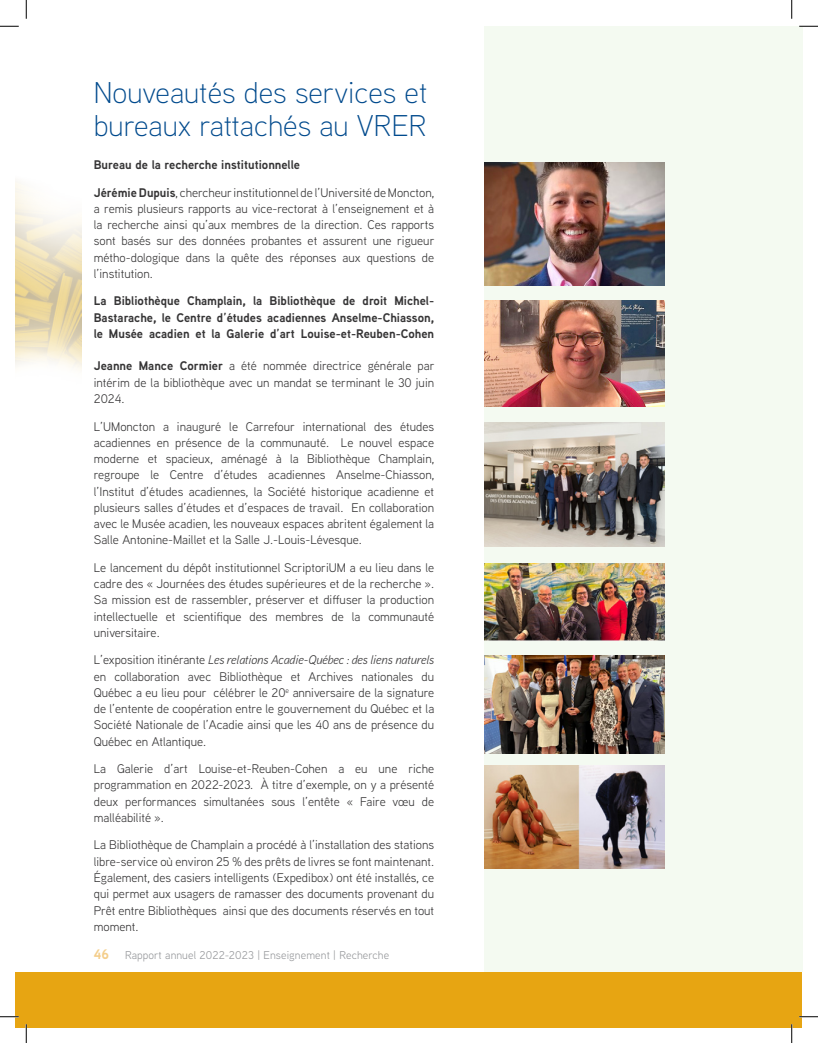
<style>
.page{position:relative;width:818px;height:1043px;background:#fff}
.page>*{position:absolute;margin:0;border:0;box-sizing:border-box;transform-origin:0 0}
.Titre_1{font:300 30px/32.5px "Aaux Next";color:#004a8d}
.t1{font:12.5px/16.2px "Aaux Next";color:#363536;text-align:justify}
.t2{font:700 12.5px/16.2px "Aaux Next";color:#363536;text-align:justify}
.t3{font:11.25px "Aaux Next";letter-spacing:.01em;color:#95979a}
.s1{font-weight:700}
.s2{font-style:italic}
.s3{font-weight:700;font-size:13.75px;color:#f4ce8b}
</style>
<div class="page">
<div style="left:15px;top:972px;width:786px;height:56px;background:#e7a512"></div>
<div style="left:484px;top:26px;width:318px;height:946px;background:#f4faf1"></div>
<img style="left:484px;top:162px;width:180px;height:124px">
<img style="left:484px;top:300px;width:180px;height:106px">
<img style="left:484px;top:422px;width:180px;height:124px">
<img style="left:484px;top:563px;width:180px;height:77px">
<img style="left:484px;top:655px;width:180px;height:98px">
<img style="left:484px;top:765px;width:180px;height:103px">
<svg style="left:0;top:25px;width:19px;height:2px"></svg>
<svg style="left:799px;top:25px;width:19px;height:2px"></svg>
<svg style="left:0;top:1015px;width:19px;height:2px"></svg>
<svg style="left:799px;top:1015px;width:19px;height:2px"></svg>
<svg style="left:25px;top:0;width:2px;height:19px"></svg>
<svg style="left:25px;top:1024px;width:2px;height:18px"></svg>
<svg style="left:791px;top:0;width:1px;height:19px"></svg>
<svg style="left:790px;top:1024px;width:2px;height:18px"></svg>
<p class="Titre_1" style="left:94px;top:76px;width:335px">Nouveautés des services et bureaux rattachés au VRER</p>
<p class="t2" style="left:94px;top:156px;width:208px">Bureau de la recherche institutionnelle</p>
<p class="t1" style="left:94px;top:184px;width:342px"><span class="s1">Jérémie Dupuis</span>, chercheur institutionnel de l’Université de Moncton, a remis plusieurs rapports au vice-rectorat à l’enseignement et à la recherche ainsi qu’aux membres de la direction. Ces rapports sont basés sur des données probantes et assurent une rigueur métho-dologique dans la quête des réponses aux questions de l’institution.</p>
<p class="t2" style="left:94px;top:293px;width:342px">La Bibliothèque Champlain, la Bibliothèque de droit Michel-Bastarache, le Centre d’études acadiennes Anselme-Chiasson, le Musée acadien et la Galerie d’art Louise-et-Reuben-Cohen</p>
<p class="t1" style="left:94px;top:357px;width:342px"><span class="s1">Jeanne Mance Cormier</span> a été nommée directrice générale par intérim de la bibliothèque avec un mandat se terminant le 30 juin 2024.</p>
<p class="t1" style="left:94px;top:417px;width:342px">L’UMoncton a inauguré le Carrefour international des études acadiennes en présence de la communauté. Le nouvel espace moderne et spacieux, aménagé à la Bibliothèque Champlain, regroupe le Centre d’études acadiennes Anselme-Chiasson, l’Institut d’études acadiennes, la Société historique acadienne et plusieurs salles d’études et d’espaces de travail. En collaboration avec le Musée acadien, les nouveaux espaces abritent également la Salle Antonine-Maillet et la Salle J.-Louis-Lévesque.</p>
<p class="t1" style="left:94px;top:559px;width:342px;text-align:left">Le lancement du dépôt institutionnel ScriptoriUM a eu lieu dans le cadre des « Journées des études supérieures et de la recherche ».<br>Sa mission est de rassembler, préserver et diffuser la production intellectuelle et scientifique des membres de la communauté universitaire.</p>
<p class="t1" style="left:94px;top:651px;width:342px">L’exposition itinérante <span class="s2">Les relations Acadie-Québec : des liens naturels </span>en collaboration avec Bibliothèque et Archives nationales du Québec a eu lieu pour célébrer le 20<sup>e</sup> anniversaire de la signature de l’entente de coopération entre le gouvernement du Québec et la Société Nationale de l’Acadie ainsi que les 40 ans de présence du Québec en Atlantique.</p>
<p class="t1" style="left:94px;top:760px;width:342px">La Galerie d’art Louise-et-Reuben-Cohen a eu une riche programmation en 2022-2023. À titre d’exemple, on y a présenté deux performances simultanées sous l’entête « Faire vœu de malléabilité ».</p>
<p class="t1" style="left:94px;top:836px;width:342px;text-align:left">La Bibliothèque de Champlain a procédé à l’installation des stations libre-service où environ 25 % des prêts de livres se font maintenant.<br>Également, des casiers intelligents (Expedibox) ont été installés, ce qui permet aux usagers de ramasser des documents provenant du Prêt entre Bibliothèques ainsi que des documents réservés en tout moment.</p>
<p class="t3" style="left:94px;top:947px;width:297px"><span class="s3">46</span> Rapport annuel 2022-2023 | Enseignement | Recherche</p>
</div>
